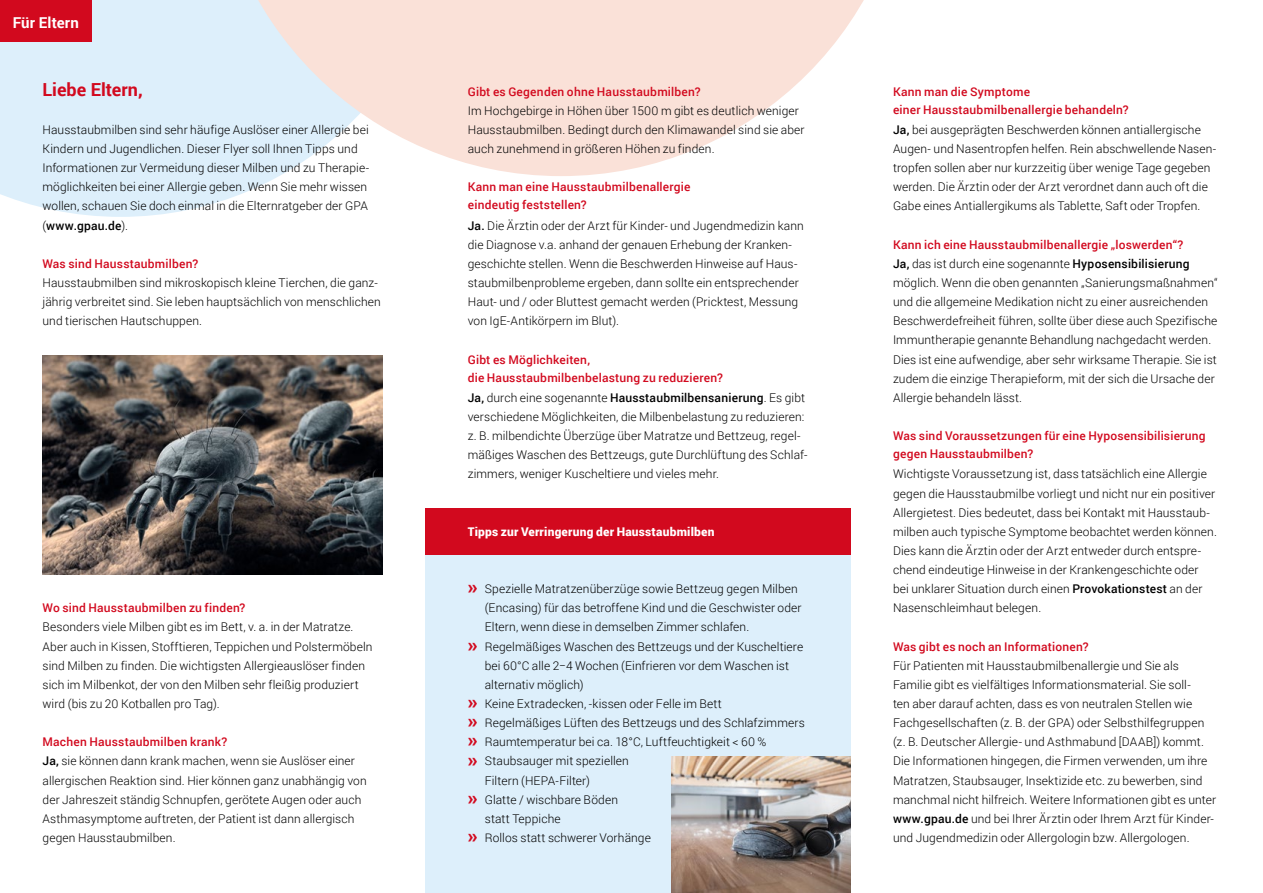
<style>
.page{position:relative;width:1263px;height:893px;background:#fff}
.page>*{position:absolute;margin:0;border:0;box-sizing:border-box;transform-origin:0 0}
.Headline_12_pt{font:700 18px "Roboto";color:#d2091e}
.Titel_Headline{font:700 15px "Roboto";letter-spacing:.005em;color:#fff}
.Lauftext_-_8_pt{font:300 12px/19.2px "Roboto";letter-spacing:.01em;color:#000}
.Zwischenhead{font:500 12px/18px "Roboto";letter-spacing:.015em;color:#d2091e}
.Lauftext_-_8_pt-2{font:900 12px "Roboto";letter-spacing:.015em;color:#fff}
.s1{font-weight:500}
.s2{font-weight:900;font-size:19.5px;color:#d2091e}
</style>
<div class="page">
<div style="left:425px;top:555px;width:425px;height:338px;background:#ddeffb"></div>
<div style="left:425px;top:508px;width:425px;height:47px;background:#d2091e"></div>
<svg style="left:2px;top:2px;width:277px;height:215px;background:#dfeffa"></svg>
<div style="left:0;top:0;width:92px;height:41px;background:#d2091e"></div>
<svg style="left:213px;top:2px;width:650px;height:174px;fill:#fae1d8"></svg>
<img style="left:43px;top:355px;width:340px;height:219px">
<img style="left:672px;top:757px;width:177px;height:134px">
<hr style="left:424px;top:0;width:2px;height:893px;background:#000">
<hr style="left:849px;top:0;width:3px;height:893px;background:#000">
<p class="Titel_Headline" style="left:13px;top:13px;width:68px">Für Eltern</p>
<p class="Headline_12_pt" style="left:43px;top:77px;width:102px">Liebe Eltern,</p>
<p class="Lauftext_-_8_pt" style="left:43px;top:120px;width:328px">Hausstaubmilben sind sehr häufige Auslöser einer Allergie bei Kindern und Jugendlichen. Dieser Flyer soll Ihnen Tipps und Informationen zur Vermeidung dieser Milben und zu Therapie&shy;möglichkeiten bei einer Allergie geben. Wenn Sie mehr wissen wollen, schauen Sie doch einmal in die Elternratgeber der GPA (<span class="s1">www.gpau.de</span>).</p>
<p class="Zwischenhead" style="left:43px;top:254px;width:157px">Was sind Hausstaubmilben?</p>
<p class="Lauftext_-_8_pt" style="left:43px;top:273px;width:340px">Hausstaubmilben sind mikroskopisch kleine Tierchen, die ganz&shy;jährig verbreitet sind. Sie leben hauptsächlich von menschlichen und tierischen Hautschuppen.</p>
<p class="Zwischenhead" style="left:43px;top:599px;width:204px">Wo sind Hausstaubmilben zu finden?</p>
<p class="Lauftext_-_8_pt" style="left:43px;top:617px;width:332px">Besonders viele Milben gibt es im Bett, v. a. in der Matratze.<br>Aber auch in Kissen, Stofftieren, Teppichen und Polstermöbeln sind Milben zu finden. Die wichtigsten Allergieauslöser finden sich im Milbenkot, der von den Milben sehr fleißig produziert wird (bis zu 20 Kotballen pro Tag).</p>
<p class="Zwischenhead" style="left:43px;top:732px;width:186px">Machen Hausstaubmilben krank?</p>
<p class="Lauftext_-_8_pt" style="left:43px;top:751px;width:326px"><span class="s1">Ja,</span> sie können dann krank machen, wenn sie Auslöser einer allergischen Reaktion sind. Hier können ganz unabhängig von der Jahreszeit ständig Schnupfen, gerötete Augen oder auch Asthmasymptome auftreten, der Patient ist dann allergisch gegen Hausstaubmilben.</p>
<p class="Zwischenhead" style="left:468px;top:82px;width:234px">Gibt es Gegenden ohne Hausstaubmilben?</p>
<p class="Lauftext_-_8_pt" style="left:468px;top:101px;width:338px">Im Hochgebirge in Höhen über 1500 m gibt es deutlich weniger<br>Hausstaubmilben. Bedingt durch den Klimawandel sind sie aber auch zunehmend in größeren Höhen zu finden.</p>
<p class="Zwischenhead" style="left:468px;top:178px;width:224px">Kann man eine Hausstaubmilbenallergie eindeutig feststellen?</p>
<p class="Lauftext_-_8_pt" style="left:468px;top:215px;width:337px"><span class="s1">Ja.</span> Die Ärztin oder der Arzt für Kinder- und Jugendmedizin kann die Diagnose v.a. anhand der genauen Erhebung der Kranken&shy;geschichte stellen. Wenn die Beschwerden Hinweise auf Haus&shy;staubmilbenprobleme ergeben, dann sollte ein entsprechender Haut- und / oder Bluttest gemacht werden (Pricktest, Messung von IgE-Antikörpern im Blut).</p>
<p class="Zwischenhead" style="left:468px;top:350px;width:257px">Gibt es Möglichkeiten,<br>die Hausstaubmilbenbelastung zu reduzieren?</p>
<p class="Lauftext_-_8_pt" style="left:468px;top:388px;width:341px"><span class="s1">Ja,</span> durch eine sogenannte <span class="s1">Hausstaubmilbensanierung</span>. Es gibt verschiedene Möglichkeiten, die Milbenbelastung zu reduzieren: z. B. milbendichte Überzüge über Matratze und Bettzeug, regel&shy;mäßiges Waschen des Bettzeugs, gute Durchlüftung des Schlaf&shy;zimmers, weniger Kuscheltiere und vieles mehr.</p>
<p class="Lauftext_-_8_pt-2" style="left:468px;top:523px;width:248px">Tipps zur Verringerung der Hausstaubmilben</p>
<p class="Lauftext_-_8_pt" style="left:485px;top:579px;width:318px;text-indent:-17px"><span class="s2">»</span> Spezielle Matratzenüberzüge sowie Bettzeug gegen Milben (Encasing) für das betroffene Kind und die Geschwister oder<br>Eltern, wenn diese in demselben Zimmer schlafen.</p>
<p class="Lauftext_-_8_pt" style="left:485px;top:636px;width:320px;text-indent:-17px"><span class="s2">»</span> Regelmäßiges Waschen des Bettzeugs und der Kuscheltiere bei 60°C alle 2−4 Wochen (Einfrieren vor dem Waschen ist alternativ möglich)</p>
<p class="Lauftext_-_8_pt" style="left:468px;top:694px;width:255px"><span class="s2">»</span> Keine Extradecken, -kissen oder Felle im Bett</p>
<p class="Lauftext_-_8_pt" style="left:468px;top:713px;width:338px"><span class="s2">»</span> Regelmäßiges Lüften des Bettzeugs und des Schlafzimmers</p>
<p class="Lauftext_-_8_pt" style="left:468px;top:732px;width:300px"><span class="s2">»</span> Raumtemperatur bei ca. 18°C, Luftfeuchtigkeit &lt; 60 %</p>
<p class="Lauftext_-_8_pt" style="left:485px;top:751px;width:146px;text-indent:-17px"><span class="s2">»</span> Staubsauger mit speziellen<br>Filtern (HEPA-Filter)</p>
<p class="Lauftext_-_8_pt" style="left:485px;top:789px;width:135px;text-indent:-17px"><span class="s2">»</span> Glatte / wischbare Böden statt Teppiche</p>
<p class="Lauftext_-_8_pt" style="left:468px;top:828px;width:185px"><span class="s2">»</span> Rollos statt schwerer Vorhänge</p>
<p class="Zwischenhead" style="left:893px;top:82px;width:237px">Kann man die Symptome<br>einer Hausstaubmilbenallergie behandeln?</p>
<p class="Lauftext_-_8_pt" style="left:893px;top:120px;width:325px"><span class="s1">Ja,</span> bei ausgeprägten Beschwerden können antiallergische Augen- und Nasentropfen helfen. Rein abschwellende Nasen&shy;tropfen sollen aber nur kurzzeitig über wenige Tage gegeben werden. Die Ärztin oder der Arzt verordnet dann auch oft die Gabe eines Antiallergikums als Tablette, Saft oder Tropfen.</p>
<p class="Zwischenhead" style="left:893px;top:235px;width:292px">Kann ich eine Hausstaubmilbenallergie „loswerden“?</p>
<p class="Lauftext_-_8_pt" style="left:893px;top:254px;width:326px"><span class="s1">Ja,</span> das ist durch eine sogenannte <span class="s1">Hyposensibilisierung </span>möglich. Wenn die oben genannten „Sanierungsmaßnahmen“ und die allgemeine Medikation nicht zu einer ausreichenden Beschwerdefreiheit führen, sollte über diese auch Spezifische Immuntherapie genannte Behandlung nachgedacht werden.<br>Dies ist eine aufwendige, aber sehr wirksame Therapie. Sie ist zudem die einzige Therapieform, mit der sich die Ursache der Allergie behandeln lässt.</p>
<p class="Zwischenhead" style="left:893px;top:426px;width:314px">Was sind Voraussetzungen für eine Hyposensibilisierung gegen Hausstaubmilben?</p>
<p class="Lauftext_-_8_pt" style="left:893px;top:464px;width:325px">Wichtigste Voraussetzung ist, dass tatsächlich eine Allergie gegen die Hausstaubmilbe vorliegt und nicht nur ein positiver Allergietest. Dies bedeutet, dass bei Kontakt mit Hausstaub&shy;milben auch typische Symptome beobachtet werden können.<br>Dies kann die Ärztin oder der Arzt entweder durch entspre&shy;chend eindeutige Hinweise in der Krankengeschichte oder bei unklarer Situation durch einen <span class="s1">Provokationstest</span> an der Nasenschleimhaut belegen.</p>
<p class="Zwischenhead" style="left:893px;top:637px;width:197px">Was gibt es noch an Informationen?</p>
<p class="Lauftext_-_8_pt" style="left:893px;top:655px;width:325px">Für Patienten mit Hausstaubmilbenallergie und Sie als Familie gibt es vielfältiges Informationsmaterial. Sie soll-<br>ten aber darauf achten, dass es von neutralen Stellen wie Fachgesellschaften (z. B. der GPA) oder Selbsthilfegruppen (z. B. Deutscher Allergie- und Asthmabund [DAAB]) kommt.<br>Die Informationen hingegen, die Firmen verwenden, um ihre Matratzen, Staubsauger, Insektizide etc. zu bewerben, sind manchmal nicht hilfreich. Weitere Informationen gibt es unter <span class="s1">www.gpau.de</span> und bei Ihrer Ärztin oder Ihrem Arzt für Kinder&shy;und Jugendmedizin oder Allergologin bzw. Allergologen.</p>
</div>
